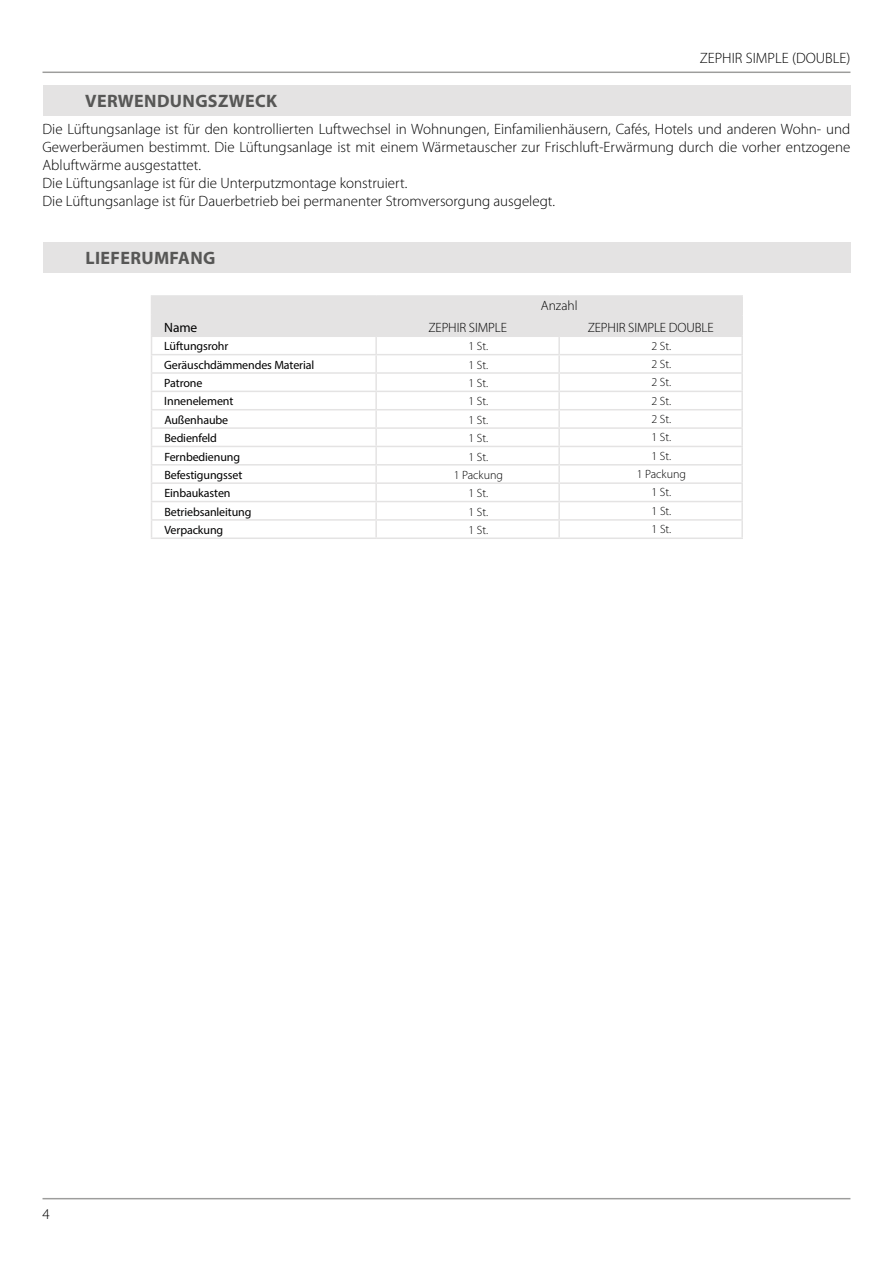
<style>
.page{position:relative;width:893px;height:1263px;background:#fff}
.page>*{position:absolute;margin:0;border:0;box-sizing:border-box;transform-origin:0 0}
.t1{font:700 18px "Myriad Pro";letter-spacing:.02em;color:#575756}
.t2{font:300 15px/18px "Myriad Pro";color:#000}
.t3{font:300 13.5px "Myriad Pro";letter-spacing:-.01em;color:#000}
.t4{font:13.5px "Myriad Pro";color:#000}
.t5{font:12px "Myriad Pro";letter-spacing:-.01em;color:#000}
.t6{font:300 12px "Myriad Pro";color:#000}
</style>
<div class="page">
<hr style="left:43px;top:1198px;width:807px;height:1px;background:#9d9d9c">
<hr style="left:43px;top:72px;width:807px;height:1px;background:#9d9d9c">
<div style="left:43px;top:85px;width:807px;height:31px;background:#e4e3e3"></div>
<hr style="left:151px;top:295px;width:225px;height:2px;background:#e4e3e3">
<hr style="left:376px;top:295px;width:183px;height:2px;background:#e4e3e3">
<hr style="left:559px;top:295px;width:184px;height:2px;background:#e4e3e3">
<svg style="left:151px;top:297px;width:592px;height:240px"></svg>
<hr style="left:151px;top:537px;width:225px;height:2px;background:#e4e3e3">
<hr style="left:376px;top:537px;width:183px;height:2px;background:#e4e3e3">
<hr style="left:559px;top:537px;width:184px;height:2px;background:#e4e3e3">
<div style="left:43px;top:242px;width:808px;height:31px;background:#e4e3e3"></div>
<p class="t2" style="left:700px;top:50px;width:152px">ZEPHIR SIMPLE (DOUBLE)</p>
<p class="t1" style="left:85px;top:92px;width:194px">VERWENDUNGSZWECK</p>
<p class="t2" style="left:43px;top:120px;width:809px">Die Lüftungsanlage ist für den kontrollierten Luftwechsel in Wohnungen, Einfamilienhäusern, Cafés, Hotels und anderen Wohn- und Gewerberäumen bestimmt. Die Lüftungsanlage ist mit einem Wärmetauscher zur Frischluft-Erwärmung durch die vorher entzogene Abluftwärme ausgestattet.<br>Die Lüftungsanlage ist für die Unterputzmontage konstruiert.<br>Die Lüftungsanlage ist für Dauerbetrieb bei permanenter Stromversorgung ausgelegt.</p>
<p class="t1" style="left:86px;top:249px;width:131px">LIEFERUMFANG</p>
<p class="t4" style="left:164px;top:321px;width:35px">Name</p>
<p class="t3" style="left:541px;top:300px;width:38px">Anzahl</p>
<p class="t3" style="left:428px;top:321px;width:80px">ZEPHIR SIMPLE</p>
<p class="t3" style="left:588px;top:321px;width:127px">ZEPHIR SIMPLE DOUBLE</p>
<p class="t5" style="left:164px;top:340px;width:66px">Lüftungsrohr</p>
<p class="t6" style="left:468px;top:341px;width:21px">1 St.</p>
<p class="t6" style="left:651px;top:340px;width:21px">2 St.</p>
<p class="t5" style="left:164px;top:359px;width:151px">Geräuschdämmendes Material</p>
<p class="t6" style="left:468px;top:359px;width:21px">1 St.</p>
<p class="t6" style="left:651px;top:358px;width:21px">2 St.</p>
<p class="t5" style="left:164px;top:377px;width:40px">Patrone</p>
<p class="t6" style="left:468px;top:377px;width:21px">1 St.</p>
<p class="t6" style="left:651px;top:377px;width:21px">2 St.</p>
<p class="t5" style="left:164px;top:396px;width:71px">Innenelement</p>
<p class="t6" style="left:468px;top:396px;width:21px">1 St.</p>
<p class="t6" style="left:651px;top:395px;width:21px">2 St.</p>
<p class="t5" style="left:164px;top:414px;width:65px">Außenhaube</p>
<p class="t6" style="left:468px;top:414px;width:21px">1 St.</p>
<p class="t6" style="left:651px;top:413px;width:21px">2 St.</p>
<p class="t5" style="left:164px;top:432px;width:54px">Bedienfeld</p>
<p class="t6" style="left:468px;top:432px;width:21px">1 St.</p>
<p class="t6" style="left:651px;top:432px;width:21px">1 St.</p>
<p class="t5" style="left:164px;top:451px;width:77px">Fernbedienung</p>
<p class="t6" style="left:468px;top:451px;width:21px">1 St.</p>
<p class="t6" style="left:651px;top:450px;width:21px">1 St.</p>
<p class="t5" style="left:164px;top:469px;width:79px">Befestigungsset</p>
<p class="t6" style="left:454px;top:469px;width:51px">1 Packung</p>
<p class="t6" style="left:637px;top:468px;width:51px">1 Packung</p>
<p class="t5" style="left:164px;top:487px;width:68px">Einbaukasten</p>
<p class="t6" style="left:468px;top:488px;width:21px">1 St.</p>
<p class="t6" style="left:651px;top:487px;width:21px">1 St.</p>
<p class="t5" style="left:164px;top:506px;width:89px">Betriebsanleitung</p>
<p class="t6" style="left:468px;top:506px;width:21px">1 St.</p>
<p class="t6" style="left:651px;top:505px;width:21px">1 St.</p>
<p class="t5" style="left:164px;top:524px;width:60px">Verpackung</p>
<p class="t6" style="left:468px;top:524px;width:21px">1 St.</p>
<p class="t6" style="left:651px;top:523px;width:21px">1 St.</p>
<p class="t2" style="left:43px;top:1205px;width:9px">4</p>
</div>
